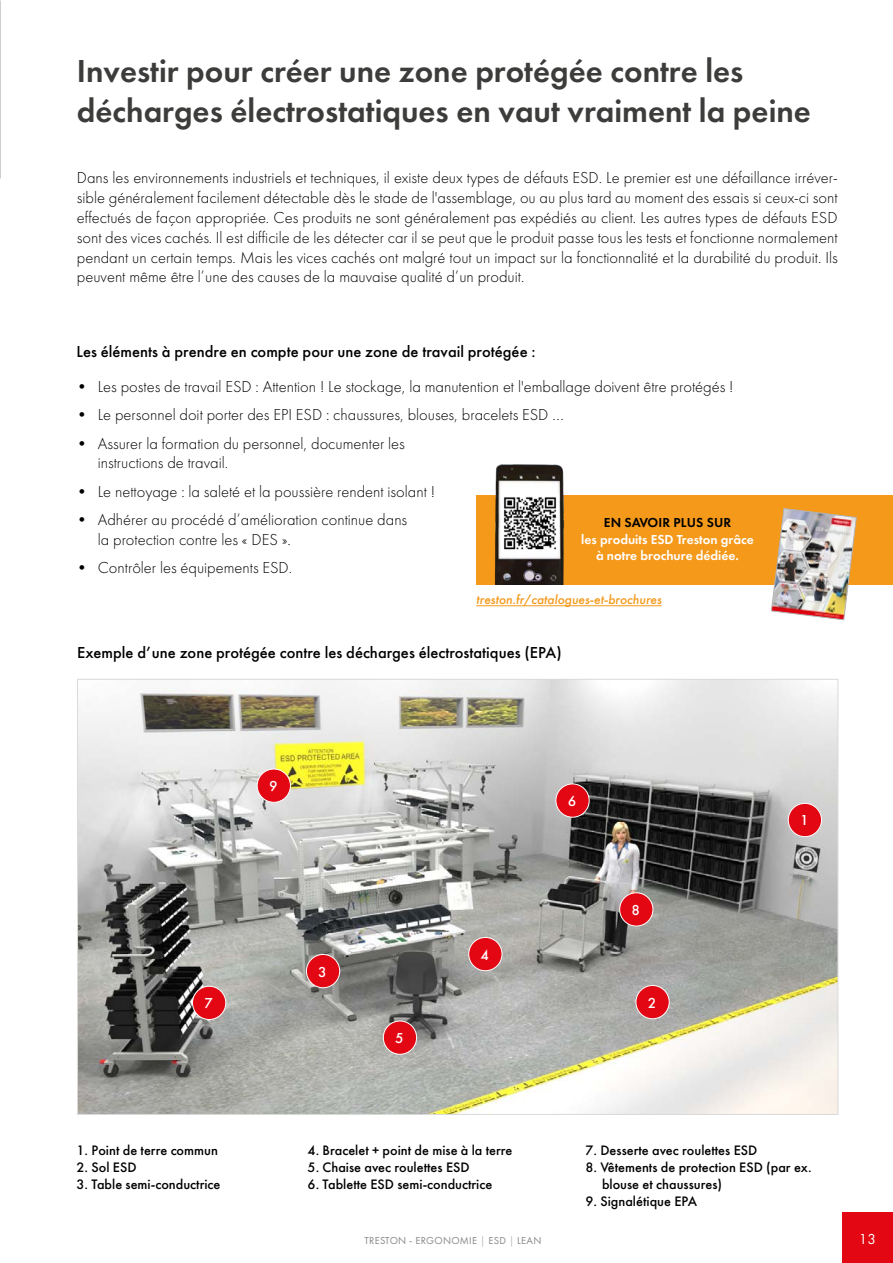
<style>
.page{position:relative;width:893px;height:1263px;background:#fff}
.page>*{position:absolute;margin:0;border:0;box-sizing:border-box;transform-origin:0 0}
.t1{font:33px/39.6px "Futura Demi";color:#3c3c3b}
.t2{font:300 16.5px/19.8px "Futura";color:#000}
.t3{font:500 16.5px "Futura";color:#000}
.t4{font:500 15px "Futura";color:#fff}
.t5{font:15px "Futura";color:#fff}
.t6{font:500 14.25px/17.1px "Futura";color:#000}
.t7{font:13.5px/16.2px "Futura Demi";color:#fff;text-align:center}
.t8{font:italic 500 13.5px "Futura";color:#f5991a}
.t9{font:13.5px "Futura Demi";letter-spacing:.01em;color:#000}
.t10{font:10.5px "Futura";letter-spacing:.025em;color:#878787}
.s1{font-weight:300}
</style>
<div class="page">
<div style="left:476px;top:496px;width:417px;height:89px;background:#f5991a"></div>
<img style="left:476px;top:464px;width:109px;height:121px">
<img style="left:771px;top:508px;width:86px;height:112px">
<img style="left:79px;top:681px;width:757px;height:432px">
<div style="left:788px;top:803px;width:33px;height:34px;background:#e30613;border-radius:50%"></div>
<div style="left:788px;top:803px;width:34px;height:34px;border:1px solid #fff;border-radius:50%"></div>
<div style="left:636px;top:985px;width:33px;height:34px;background:#e30613;border-radius:50%"></div>
<div style="left:636px;top:985px;width:34px;height:34px;border:1px solid #fff;border-radius:50%"></div>
<div style="left:306px;top:954px;width:34px;height:34px;background:#e30613;border-radius:50%"></div>
<div style="left:306px;top:954px;width:34px;height:34px;border:1px solid #fff;border-radius:50%"></div>
<div style="left:469px;top:937px;width:33px;height:34px;background:#e30613;border-radius:50%"></div>
<div style="left:468px;top:937px;width:34px;height:34px;border:1px solid #fff;border-radius:50%"></div>
<div style="left:383px;top:1021px;width:34px;height:33px;background:#e30613;border-radius:50%"></div>
<div style="left:383px;top:1021px;width:34px;height:34px;border:1px solid #fff;border-radius:50%"></div>
<div style="left:556px;top:784px;width:33px;height:33px;background:#e30613;border-radius:50%"></div>
<div style="left:555px;top:783px;width:35px;height:34px;border:1px solid #fff;border-radius:50%"></div>
<div style="left:193px;top:986px;width:33px;height:33px;background:#e30613;border-radius:50%"></div>
<div style="left:192px;top:986px;width:34px;height:34px;border:1px solid #fff;border-radius:50%"></div>
<div style="left:620px;top:893px;width:33px;height:33px;background:#e30613;border-radius:50%"></div>
<div style="left:619px;top:892px;width:34px;height:34px;border:1px solid #fff;border-radius:50%"></div>
<div style="left:257px;top:769px;width:33px;height:33px;background:#e30613;border-radius:50%"></div>
<div style="left:257px;top:769px;width:34px;height:34px;border:1px solid #fff;border-radius:50%"></div>
<div style="left:842px;top:1212px;width:51px;height:51px;background:#e30613"></div>
<hr style="left:476px;top:605px;width:186px;height:1px;background:#f5991a">
<img style="left:502px;top:494px;width:57px;height:57px">
<h1 class="t1" style="left:77px;top:51px;width:735px">Investir pour créer une zone protégée contre les décharges électrostatiques en vaut vraiment la peine</h1>
<p class="t2" style="left:77px;top:168px;width:762px;text-align:justify">Dans les environnements industriels et techniques, il existe deux types de défauts ESD. Le premier est une défaillance irréver&shy;sible généralement facilement détectable dès le stade de l'assemblage, ou au plus tard au moment des essais si ceux-ci sont effectués de façon appropriée. Ces produits ne sont généralement pas expédiés au client. Les autres types de défauts ESD sont des vices cachés. Il est difficile de les détecter car il se peut que le produit passe tous les tests et fonctionne normalement pendant un certain temps. Mais les vices cachés ont malgré tout un impact sur la fonctionnalité et la durabilité du produit. Ils peuvent même être l’une des causes de la mauvaise qualité d’un produit.</p>
<p class="t3" style="left:77px;top:342px;width:461px">Les éléments à prendre en compte pour une zone de travail protégée :</p>
<p class="t2" style="left:77px;top:377px;width:658px">• Les postes de travail ESD : Attention ! Le stockage, la manutention et l'emballage doivent être protégés !</p>
<p class="t2" style="left:77px;top:405px;width:489px">• Le personnel doit porter des EPI ESD : chaussures, blouses, bracelets ESD ...</p>
<p class="t2" style="left:98px;top:433px;width:308px;text-indent:-21px">• Assurer la formation du personnel, documenter les instructions de travail.</p>
<p class="t2" style="left:77px;top:481px;width:360px">• Le nettoyage : la saleté et la poussière rendent isolant !</p>
<p class="t2" style="left:98px;top:510px;width:311px;text-indent:-21px">• Adhérer au procédé d’amélioration continue dans la protection contre les « DES ».</p>
<p class="t2" style="left:77px;top:558px;width:217px">• Contrôler les équipements ESD.</p>
<p class="t9" style="left:604px;top:514px;width:129px">EN SAVOIR PLUS SUR</p>
<p class="t7" style="left:581px;top:531px;width:174px">les produits ESD Treston grâce à notre brochure dédiée.</p>
<p class="t8" style="left:476px;top:592px;width:187px">treston.fr/catalogues-et-brochures</p>
<p class="t3" style="left:77px;top:642px;width:486px">Exemple d’une zone protégée contre les décharges électrostatiques (EPA)</p>
<p class="t4" style="left:204px;top:994px;width:10px">7</p>
<p class="t6" style="left:77px;top:1142px;width:143px">1. Point de terre commun</p>
<p class="t6" style="left:77px;top:1159px;width:62px">2. Sol ESD</p>
<p class="t6" style="left:77px;top:1176px;width:145px">3. Table semi-conductrice</p>
<p class="t4" style="left:269px;top:777px;width:10px">9</p>
<p class="t4" style="left:318px;top:962px;width:10px">3</p>
<p class="t4" style="left:395px;top:1029px;width:10px">5</p>
<p class="t4" style="left:481px;top:945px;width:10px">4</p>
<p class="t4" style="left:568px;top:792px;width:10px">6</p>
<p class="t4" style="left:631px;top:901px;width:10px">8</p>
<p class="t4" style="left:648px;top:993px;width:10px">2</p>
<p class="t4" style="left:800px;top:811px;width:10px">1</p>
<p class="t6" style="left:308px;top:1142px;width:206px">4. Bracelet + point de mise à la terre</p>
<p class="t6" style="left:308px;top:1159px;width:164px">5. Chaise avec roulettes ESD</p>
<p class="t6" style="left:308px;top:1176px;width:186px">6. Tablette ESD semi-conductrice</p>
<p class="t6" style="left:585px;top:1142px;width:173px">7. Desserte avec roulettes ESD</p>
<p class="t6" style="left:602px;top:1159px;width:211px;text-indent:-17px">8. Vêtements de protection ESD (par ex. blouse et chaussures)</p>
<p class="t6" style="left:585px;top:1193px;width:113px">9. Signalétique EPA</p>
<p class="t10" style="left:364px;top:1234px;width:178px">TRESTON - ERGONOMIE <span class="s1">|</span> ESD <span class="s1">|</span> LEAN</p>
<p class="t5" style="left:859px;top:1230px;width:19px">13</p>
</div>
